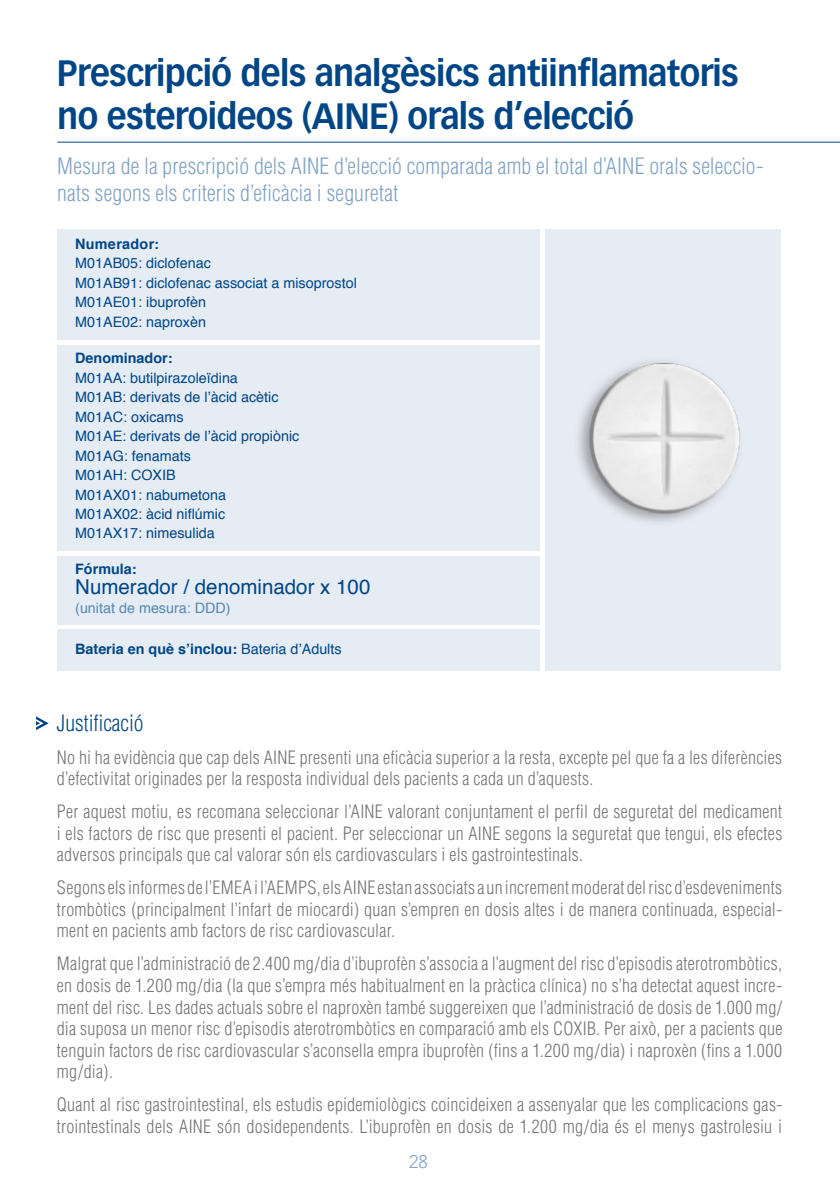
<style>
.page{position:relative;width:840px;height:1191px;background:#fff}
.page>*{position:absolute;margin:0;border:0;box-sizing:border-box;transform-origin:0 0}
.t1{font:700 36px/43.2px "Vectora LH";letter-spacing:-.02em;color:#004687;scale:.93 1}
.t2{font:300 condensed 22px/26.4px "Helvetica";letter-spacing:.005em;color:#80a2c3}
.t3{font:300 condensed 22px "Helvetica";color:#004687}
.t4{font:20.4px "Helvetica";color:#004687}
.t5{font:300 condensed 18px/21.6px "Helvetica";letter-spacing:.015em;color:#757477;text-align:justify}
.t6{font:300 18px "Vectora LH";color:#80a2c3}
.t7{font:14.4px/19.4px "Helvetica";color:#004687}
.t8{font:700 14.4px "Helvetica";color:#004687}
.t9{font:14.4px "Helvetica";color:#5987b1}
.t10{font:700 14.4px "Helvetica";letter-spacing:.02em;color:#004687}
.s1{font-weight:400}
</style>
<div class="page">
<div style="left:57px;top:230px;width:483px;height:110px;background:#e6ecf3"></div>
<div style="left:57px;top:629px;width:483px;height:42px;background:#e6ecf3"></div>
<div style="left:57px;top:556px;width:483px;height:68px;background:#e6ecf3"></div>
<div style="left:57px;top:345px;width:483px;height:205px;background:#e6ecf3"></div>
<hr style="left:57px;top:142px;width:782px;height:1px;background:#004687">
<svg style="left:36px;top:716px;width:13px;height:14px"></svg>
<div style="left:545px;top:230px;width:235px;height:441px;background:#e6ecf3"></div>
<img style="left:578px;top:361px;width:162px;height:162px">
<h1 class="t1" style="left:57px;top:51px;width:733px">Prescripció dels analgèsics antiinflamatoris no esteroideos (AINE) orals d’elecció</h1>
<p class="t2" style="left:57px;top:153px;width:707px">Mesura de la prescripció dels AINE d’elecció comparada amb el total d’AINE orals seleccio&shy;nats segons els criteris d’eficàcia i seguretat</p>
<p class="t10" style="left:75px;top:232px;width:85px">Numerador:</p>
<p class="t7" style="left:75px;top:254px;width:283px">M01AB05: diclofenac<br>M01AB91: diclofenac associat a misoprostol<br>M01AE01: ibuprofèn<br>M01AE02: naproxèn</p>
<p class="t8" style="left:75px;top:346px;width:99px">Denominador:</p>
<p class="t7" style="left:75px;top:368px;width:225px">M01AA: butilpirazoleïdina<br>M01AB: derivats de l’àcid acètic<br>M01AC: oxicams<br>M01AE: derivats de l’àcid propiònic<br>M01AG: fenamats<br>M01AH: COXIB<br>M01AX01: nabumetona<br>M01AX02: àcid niflúmic<br>M01AX17: nimesulida</p>
<p class="t8" style="left:75px;top:557px;width:63px">Fórmula:</p>
<p class="t4" style="left:75px;top:571px;width:296px">Numerador / denominador x 100</p>
<p class="t9" style="left:75px;top:597px;width:157px">(unitat de mesura: DDD)</p>
<p class="t8" style="left:75px;top:637px;width:268px">Bateria en què s’inclou: <span class="s1">Bateria d’Adults</span></p>
<p class="t3" style="left:57px;top:709px;width:88px">Justificació</p>
<p class="t5" style="left:57px;top:746px;width:726px">No hi ha evidència que cap dels AINE presenti una eficàcia superior a la resta, excepte pel que fa a les diferències d’efectivitat originades per la resposta individual dels pacients a cada un d’aquests.</p>
<p class="t5" style="left:57px;top:800px;width:726px">Per aquest motiu, es recomana seleccionar l’AINE valorant conjuntament el perfil de seguretat del medicament i els factors de risc que presenti el pacient. Per seleccionar un AINE segons la seguretat que tengui, els efectes adversos principals que cal valorar són els cardiovasculars i els gastrointestinals.</p>
<p class="t5" style="left:57px;top:877px;width:726px">Segons els informes de l’EMEA i l’AEMPS, els AINE estan associats a un increment moderat del risc d’esdeveniments trombòtics (principalment l’infart de miocardi) quan s’empren en dosis altes i de manera continuada, especial&shy;ment en pacients amb factors de risc cardiovascular.</p>
<p class="t5" style="left:57px;top:953px;width:726px">Malgrat que l’administració de 2.400 mg/dia d’ibuprofèn s’associa a l’augment del risc d’episodis aterotrombòtics, en dosis de 1.200 mg/dia (la que s’empra més habitualment en la pràctica clínica) no s’ha detectat aquest incre&shy;ment del risc. Les dades actuals sobre el naproxèn també suggereixen que l’administració de dosis de 1.000 mg/ dia suposa un menor risc d’episodis aterotrombòtics en comparació amb els COXIB. Per això, per a pacients que tenguin factors de risc cardiovascular s’aconsella empra ibuprofèn (fins a 1.200 mg/dia) i naproxèn (fins a 1.000 mg/dia).</p>
<p class="t5" style="left:57px;top:1094px;width:726px">Quant al risc gastrointestinal, els estudis epidemiològics coincideixen a assenyalar que les complicacions gas&shy;trointestinals dels AINE són dosidependents. L’ibuprofèn en dosis de 1.200 mg/dia és el menys gastrolesiu i</p>
<p class="t6" style="left:409px;top:1151px;width:20px">28</p>
</div>
